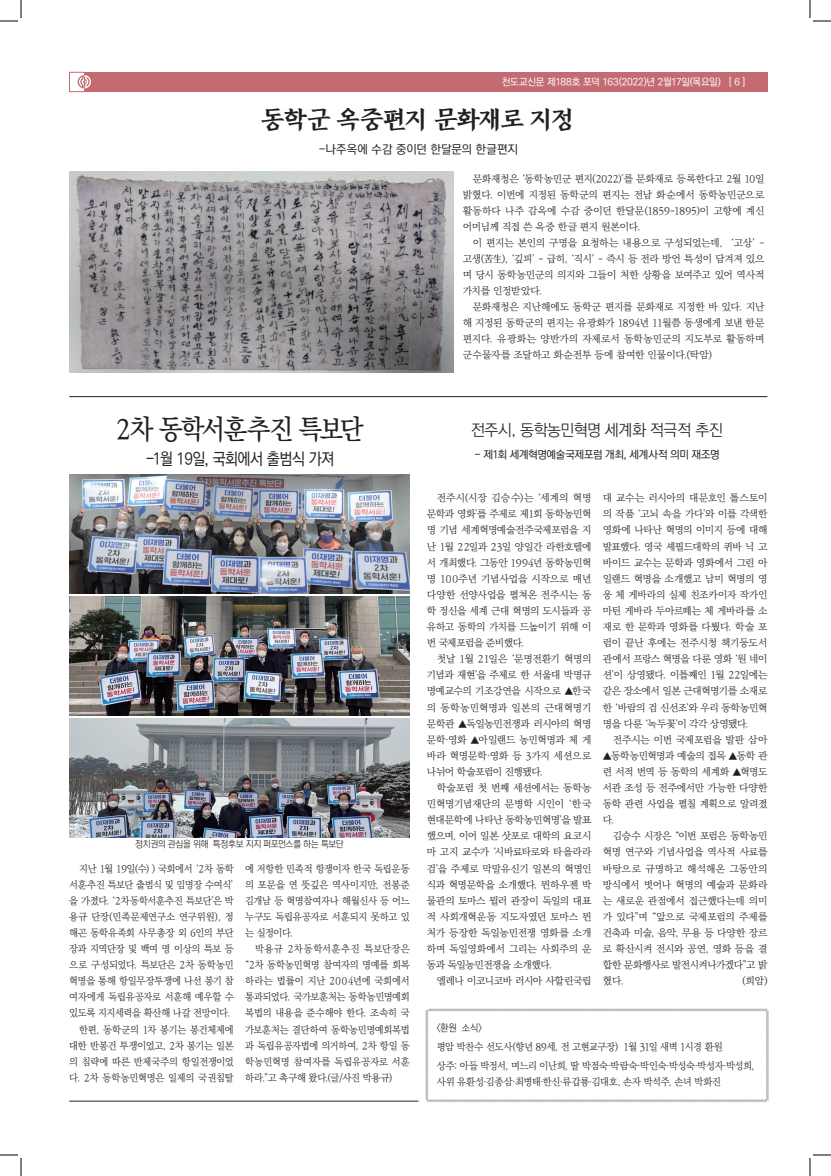
<style>
.page{position:relative;width:831px;height:1176px;background:#fff}
.page>*{position:absolute;margin:0;border:0;box-sizing:border-box;transform-origin:0 0}
.t1{font:27.5px "Ko Pub Batang PM";letter-spacing:-.06em;color:#231f20;scale:.91 1}
.t2{font:25px "TSTJJ Wan Gak B";letter-spacing:-.045em;color:#231f20;scale:.95 1}
.t3{font:500 16.5px "Ko Pub Dotum";letter-spacing:-.035em;color:#231f20;scale:.91 1}
.t4{font:300 16px "Ko Pub Dotum";letter-spacing:-.03em;color:#231f20}
.t5{font:500 12px "Ko Pub Dotum";letter-spacing:.005em;color:#231f20}
.t6{font:500 11px "Ko Pub World Dotum";letter-spacing:-.04em;color:#231f20}
.t7{font:300 10px/16.1px "Ko Pub Batang";letter-spacing:-.025em;color:#231f20;text-align:justify}
.t8{font:300 10px/16.1px "Ko Pub Batang";letter-spacing:-.025em;color:#231f20;text-align:justify;scale:.95 1}
.t9{font:300 10px/16px "Ko Pub World Batang";letter-spacing:-.005em;color:#231f20;text-align:justify}
.t10{font:500 10px "Ko Pub World Dotum";letter-spacing:-.03em;color:#fff}
.t11{font:300 10px "Ko Pub Batang";letter-spacing:-.005em;color:#231f20;scale:.95 1}
.t12{font:300 10px "Ko Pub Batang";color:#231f20;scale:.95 1}
.t13{font:300 10px "Ko Pub World Dotum";color:#231f20;scale:.95 1}
.t14{font:9.5px "Ko Pub Dotum PL";letter-spacing:-.03em;color:#231f20;scale:.95 1}
</style>
<div class="page">
<div style="left:69px;top:72px;width:16px;height:20px;border:1px solid #c46b72"></div>
<div style="left:84px;top:72px;width:683px;height:20px;background:#c46b72"></div>
<svg style="left:78px;top:75px;width:13px;height:13px"></svg>
<img style="left:69px;top:172px;width:384px;height:200px">
<hr style="left:69px;top:396px;width:698px;height:1px;background:#231f20">
<img style="left:69px;top:475px;width:340px;height:119px">
<img style="left:69px;top:596px;width:340px;height:119px">
<img style="left:70px;top:718px;width:339px;height:119px">
<svg style="left:425px;top:1008px;width:343px;height:94px"></svg>
<hr style="left:69px;top:1101px;width:349px;height:1px;background:#231f20">
<svg style="left:0;top:0;width:22px;height:22px"></svg>
<svg style="left:0;top:1154px;width:22px;height:22px"></svg>
<svg style="left:809px;top:0;width:21px;height:22px"></svg>
<svg style="left:809px;top:1154px;width:21px;height:22px"></svg>
<p class="t10" style="left:501px;top:75px;width:245px">천도교신문 제188호 포덕 163(2022)년 2월17일(목요일) [ 6 ]</p>
<h2 class="t2" style="left:261px;top:106px;width:332px">동학군 옥중편지 문화재로 지정</h2>
<p class="t5" style="left:318px;top:143px;width:200px">-나주옥에 수감 중이던 한달문의 한글편지</p>
<p class="t9" style="left:462px;top:171px;width:303px;text-indent:10px">문화재청은 ‘동학농민군 편지(2022)’를 문화재로 등록한다고 2월 10일 밝혔다. 이번에 지정된 동학군의 편지는 전남 화순에서 동학농민군으로 활동하다 나주 감옥에 수감 중이던 한달문(1859-1895)이 고향에 계신 어머님께 직접 쓴 옥중 한글 편지 원본이다.</p>
<p class="t9" style="left:462px;top:235px;width:303px;text-indent:10px">이 편지는 본인의 구명을 요청하는 내용으로 구성되었는데, ‘고상’ - 고생(苦生), ‘깊피’ - 급히, ‘직시’ - 즉시 등 전라 방언 특성이 담겨져 있으 며 당시 동학농민군의 의지와 그들이 처한 상황을 보여주고 있어 역사적 가치를 인정받았다.</p>
<p class="t9" style="left:462px;top:299px;width:303px;text-indent:10px">문화재청은 지난해에도 동학군 편지를 문화재로 지정한 바 있다. 지난 해 지정된 동학군의 편지는 유광화가 1894년 11월쯤 동생에게 보낸 한문 편지다. 유광화는 양반가의 자제로서 동학농민군의 지도부로 활동하며 군수물자를 조달하고 화순전투 등에 참여한 인물이다.(탁암)</p>
<h1 class="t1" style="left:116px;top:415px;width:273px">2차 동학서훈추진 특보단</h1>
<h3 class="t3" style="left:146px;top:451px;width:208px">-1월 19일, 국회에서 출범식 가져</h3>
<p class="t14" style="left:135px;top:840px;width:221px">정치권의 관심을 위해 특정후보 지지 퍼포먼스를 하는 특보단</p>
<p class="t8" style="left:79px;top:861px;width:164px">지난 1월 19일(수) ) 국회에서 ‘2차 동학</p>
<p class="t8" style="left:69px;top:877px;width:175px">서훈추진 특보단 출범식 및 임명장 수여식’</p>
<p class="t8" style="left:69px;top:893px;width:175px">을 가졌다. ‘2차동학서훈추진 특보단’은 박</p>
<p class="t12" style="left:69px;top:912px;width:175px">용규 단장(민족문제연구소 연구위원), 정</p>
<p class="t11" style="left:69px;top:928px;width:175px">해곤 동학유족회 사무총장 외 6인의 부단</p>
<p class="t8" style="left:69px;top:941px;width:175px">장과 지역단장 및 백여 명 이상의 특보 등</p>
<p class="t11" style="left:69px;top:960px;width:175px">으로 구성되었다. 특보단은 2차 동학농민</p>
<p class="t8" style="left:69px;top:973px;width:175px">혁명을 통해 항일무장투쟁에 나선 봉기 참</p>
<p class="t8" style="left:69px;top:989px;width:175px">여자에게 독립유공자로 서훈해 예우할 수</p>
<p class="t8" style="left:69px;top:1006px;width:171px">있도록 지지세력을 확산해 나갈 전망이다.</p>
<p class="t8" style="left:79px;top:1022px;width:164px">한편, 동학군의 1차 봉기는 봉건체제에</p>
<p class="t8" style="left:69px;top:1038px;width:175px">대한 반봉건 투쟁이었고, 2차 봉기는 일본</p>
<p class="t8" style="left:69px;top:1054px;width:175px">의 침략에 따른 반제국주의 항일전쟁이었</p>
<p class="t8" style="left:69px;top:1070px;width:175px">다. 2차 동학농민혁명은 일제의 국권침탈</p>
<p class="t8" style="left:245px;top:861px;width:175px">에 저항한 민족적 항쟁이자 한국 독립운동 의 포문을 연 뜻깊은 역사이지만, 전봉준 김개남 등 혁명참여자나 해월신사 등 어느 누구도 독립유공자로 서훈되지 못하고 있 는 실정이다.</p>
<p class="t8" style="left:245px;top:941px;width:175px;text-indent:10px">박용규 2차동학서훈추진 특보단장은 “2차 동학농민혁명 참여자의 명예를 회복 하라는 법률이 지난 2004년에 국회에서 통과되었다. 국가보훈처는 동학농민명예회 복법의 내용을 준수해야 한다. 조속히 국 가보훈처는 결단하여 동학농민명예회복법 과 독립유공자법에 의거하여, 2차 항일 동 학농민혁명 참여자를 독립유공자로 서훈 하라.”고 촉구해 왔다.(글/사진 박용규)</p>
<h3 class="t4" style="left:471px;top:422px;width:253px">전주시, 동학농민혁명 세계화 적극적 추진</h3>
<p class="t6" style="left:474px;top:447px;width:247px">- 제1회 세계혁명예술국제포럼 개최, 세계사적 의미 재조명</p>
<p class="t7" style="left:426px;top:490px;width:166px;text-indent:10px">전주시(시장 김승수)는 ‘세계의 혁명 문학과 영화’를 주제로 제1회 동학농민혁 명 기념 세계혁명예술전주국제포럼을 지 난 1월 22일과 23일 양일간 라한호텔에 서 개최했다. 그동안 1994년 동학농민혁 명 100주년 기념사업을 시작으로 매년 다양한 선양사업을 펼쳐온 전주시는 동 학 정신을 세계 근대 혁명의 도시들과 공 유하고 동학의 가치를 드높이기 위해 이 번 국제포럼을 준비했다.</p>
<p class="t7" style="left:426px;top:651px;width:166px;text-indent:10px">첫날 1월 21일은 ‘문명전환기 혁명의 기념과 재현’을 주제로 한 서울대 박명규 명예교수의 기조강연을 시작으로 ▲한국 의 동학농민혁명과 일본의 근대혁명기 문학관 ▲독일농민전쟁과 러시아의 혁명 문학·영화 ▲아일랜드 농민혁명과 체 게 바라 혁명문학·영화 등 3가지 세션으로 나뉘어 학술포럼이 진행됐다.</p>
<p class="t7" style="left:426px;top:780px;width:166px;text-indent:10px">학술포럼 첫 번째 세션에서는 동학농 민혁명기념재단의 문병학 시인이 ‘한국 현대문학에 나타난 동학농민혁명’을 발표 했으며, 이어 일본 삿포로 대학의 요코시 마 고지 교수가 ‘시바료타로와 타올라라 검’을 주제로 막말유신기 일본의 혁명인 식과 혁명문학을 소개했다. 뮌하우젠 박 물관의 토마스 뮐러 관장이 독일의 대표 적 사회개혁운동 지도자였던 토마스 뮌 처가 등장한 독일농민전쟁 영화를 소개 하며 독일영화에서 그리는 사회주의 운 동과 독일농민전쟁을 소개했다.</p>
<p class="t7" style="left:436px;top:973px;width:156px">엘레나 이코니코바 러시아 사할린국립</p>
<p class="t7" style="left:602px;top:490px;width:166px">대 교수는 러시아의 대문호인 톨스토이 의 작품 ‘고뇌 속을 가다’와 이를 각색한 영화에 나타난 혁명의 이미지 등에 대해 발표했다. 영국 셰필드대학의 퀴바 닉 고 바이드 교수는 문학과 영화에서 그린 아 일랜드 혁명을 소개했고 남미 혁명의 영 웅 체 게바라의 실제 친조카이자 작가인 마틴 게바라 두아르떼는 체 게바라를 소 재로 한 문학과 영화를 다뤘다. 학술 포 럼이 끝난 후에는 전주시청 책기둥도서 관에서 프랑스 혁명을 다룬 영화 ‘원 네이 션’이 상영됐다. 이틀째인 1월 22일에는 같은 장소에서 일본 근대혁명기를 소재로 한 ‘바람의 검 신선조’와 우리 동학농민혁 명을 다룬 ‘녹두꽃’이 각각 상영됐다.</p>
<p class="t7" style="left:612px;top:732px;width:156px">전주시는 이번 국제포럼을 발판 삼아</p>
<p class="t7" style="left:602px;top:748px;width:166px">▲동학농민혁명과 예술의 접목 ▲동학 관 련 서적 번역 등 동학의 세계화 ▲혁명도 서관 조성 등 전주에서만 가능한 다양한 동학 관련 사업을 펼칠 계획으로 알려졌 다.</p>
<p class="t7" style="left:602px;top:828px;width:166px;text-indent:10px">김승수 시장은 “이번 포럼은 동학농민 혁명 연구와 기념사업을 역사적 사료를 바탕으로 규명하고 해석해온 그동안의 방식에서 벗어나 혁명의 예술과 문화라 는 새로운 관점에서 접근했다는데 의미 가 있다”며 “앞으로 국제포럼의 주제를 건축과 미술, 음악, 무용 등 다양한 장르 로 확산시켜 전시와 공연, 영화 등을 결 합한 문화행사로 발전시켜나가겠다”고 밝 혔다.</p>
<p class="t7" style="left:742px;top:973px;width:26px">(희암)</p>
<p class="t13" style="left:436px;top:1021px;width:49px">&lt;환원 소식&gt;</p>
<p class="t8" style="left:436px;top:1038px;width:335px;line-height:19px">평암 박찬수 선도사(향년 89세, 전 고현교구장) 1월 31일 새벽 1시경 환원<br>상주: 아들 박정서, 며느리 이난희, 딸 박점숙·박람숙·박인숙·박성숙·박성자·박성희,</p>
<p class="t8" style="left:436px;top:1074px;width:300px">사위 유환성·김종삼·최병태·한신·류갑룡·김대호, 손자 박석주, 손녀 박화진</p>
</div>
